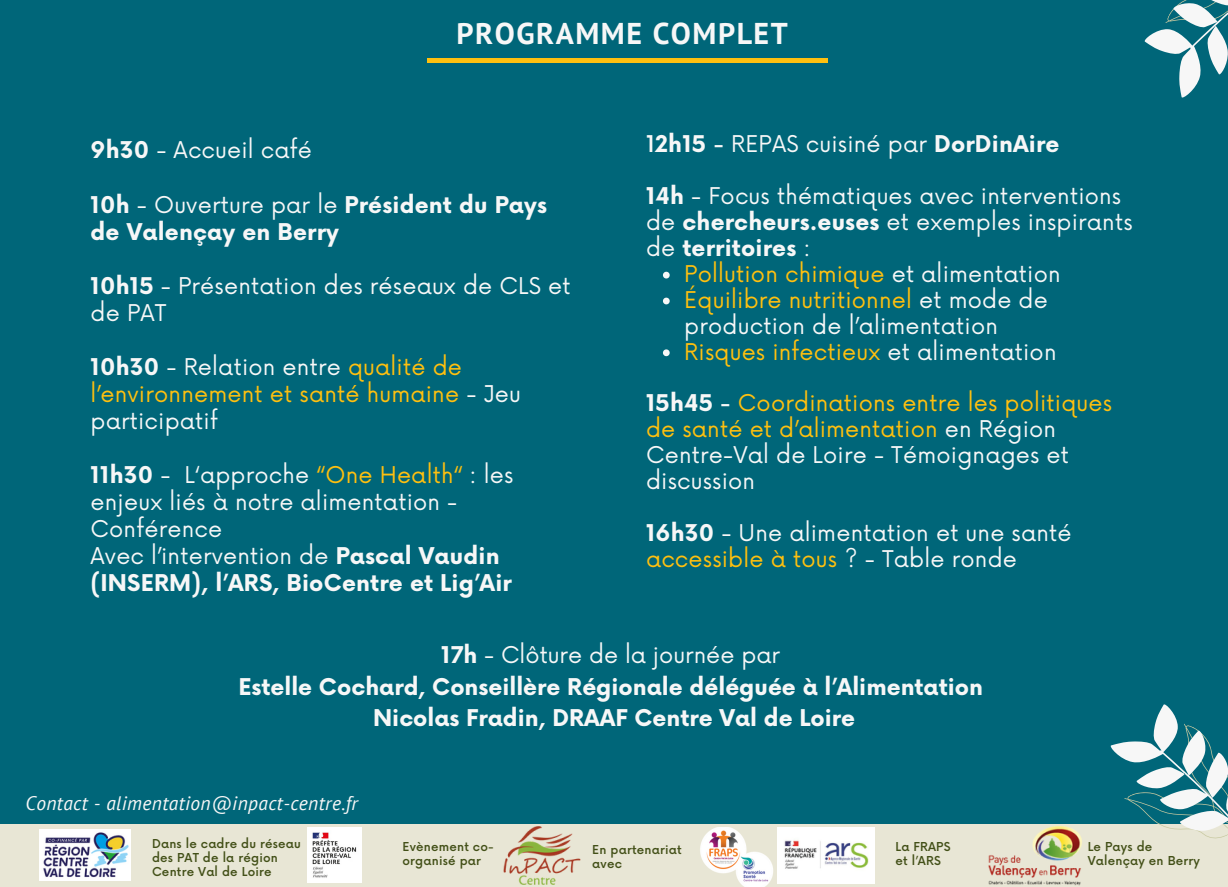
<style>
.page{position:relative;width:1228px;height:887px;background:#fff}
.page>*{position:absolute;margin:0;border:0;box-sizing:border-box;transform-origin:0 0}
.t1{font:700 30px "PT Sans";letter-spacing:.05em;color:#f7f7f7}
.t2{font:22.5px/27px "Now";letter-spacing:.01em;color:#f7f7f7}
.t3{font:22.5px/25.8px "Now";letter-spacing:.01em;color:#ffc00f}
.t4{font:700 22.5px/31.5px "Now";color:#f7f7f7}
.t5{font:italic 19.5px "PT Sans";letter-spacing:.02em;color:#f7f7f7}
.t6{font:500 12px/14px "Now";letter-spacing:.02em;color:#435018}
.s1{font-weight:700}
.s2{font-weight:400}
.s3{font-weight:700;color:#f7f7f7}
.s4{color:#f7f7f7}
.s5{color:#ffc00f}
.s6{font-weight:500}
.s7{font-weight:500;color:#f7f7f7}
</style>
<div class="page">
<div style="left:0;top:0;width:1227px;height:886px;background:#006679"></div>
<svg style="left:1144px;top:0;width:83px;height:98px"></svg>
<hr style="left:427px;top:58px;width:401px;height:4px;background:#ffc00f">
<svg style="left:663px;top:272px;width:6px;height:6px"></svg>
<svg style="left:663px;top:297px;width:6px;height:7px"></svg>
<svg style="left:663px;top:349px;width:6px;height:7px"></svg>
<div style="left:0;top:824px;width:1227px;height:62px;background:#e8e6d5"></div>
<img style="left:503px;top:826px;width:78px;height:59px">
<img style="left:308px;top:827px;width:54px;height:55px">
<img style="left:40px;top:829px;width:91px;height:51px">
<svg style="left:1110px;top:704px;width:117px;height:135px"></svg>
<img style="left:700px;top:827px;width:73px;height:59px">
<img style="left:988px;top:826px;width:94px;height:60px">
<img style="left:777px;top:827px;width:97px;height:56px">
<h1 class="t1" style="left:456px;top:13px;width:333px">PROGRAMME COMPLET</h1>
<p class="t2" style="left:91px;top:138px;width:223px"><span class="s1">9h30</span> - Accueil café</p>
<p class="t4" style="left:91px;top:192px;width:458px;line-height:27px">10h <span class="s2">- Ouverture par le</span> Président du Pays de Valençay en Berry</p>
<p class="t2" style="left:91px;top:273px;width:481px"><span class="s1">10h15</span> - Présentation des réseaux de CLS et de PAT</p>
<p class="t3" style="left:91px;top:354px;width:432px;line-height:27px"><span class="s3">10h30</span> <span class="s4">- Relation entre</span> qualité de l’environnement et santé humaine <span class="s4">- Jeu participatif</span></p>
<h2 class="t2" style="left:91px;top:462px;width:424px"><span class="s1">11h30</span> - L‘approche <span class="s5">“One Health“</span> : les enjeux liés à notre alimentation -<br>Conférence<br>Avec l’intervention de <span class="s1">Pascal Vaudin (INSERM), l’ARS, BioCentre et Lig’Air</span></h2>
<h2 class="t2" style="left:646px;top:132px;width:415px"><span class="s6">1</span><span class="s1">2h15</span> <span class="s6">-</span> REPAS cuisiné par <span class="s1">DorDinAire</span></h2>
<h2 class="t2" style="left:646px;top:184px;width:488px;line-height:25.8px"><span class="s1">14h</span> - Focus thématiques avec interventions de <span class="s1">chercheurs.euses</span> et exemples inspirants de <span class="s1">territoires</span> :</h2>
<h2 class="t3" style="left:684px;top:262px;width:378px">Pollution chimique <span class="s4">et alimentation</span></h2>
<h2 class="t2" style="left:684px;top:288px;width:365px;line-height:25.8px"><span class="s5">Équilibre nutritionnel</span> et mode de production de l’alimentation</h2>
<h2 class="t3" style="left:684px;top:339px;width:374px">Risques infectieux <span class="s4">et alimentation</span></h2>
<h2 class="t3" style="left:646px;top:391px;width:467px"><span class="s3">15h45</span> <span class="s7">-</span> Coordinations entre les politiques de santé et d’alimentation <span class="s4">en Région<br>Centre-Val de Loire - Témoignages et discussion</span></h2>
<p class="t2" style="left:646px;top:521px;width:427px;line-height:25.8px"><span class="s1">16h30</span> - Une alimentation et une santé <span class="s5">accessible à tous</span> ? - Table ronde</p>
<p class="t4" style="left:238px;top:640px;width:746px;text-align:center">17h <span class="s2">- Clôture de la journée par<br></span>Estelle Cochard, Conseillère Régionale déléguée à l’Alimentation<br>Nicolas Fradin, DRAAF Centre Val de Loire</p>
<p class="t5" style="left:25px;top:790px;width:334px">Contact - alimentation@inpact-centre.fr</p>
<p class="t6" style="left:152px;top:837px;width:150px">Dans le cadre du réseau des PAT de la région<br>Centre Val de Loire</p>
<h2 class="t6" style="left:402px;top:840px;width:93px">Evènement co&shy;organisé par</h2>
<p class="t6" style="left:592px;top:843px;width:91px">En partenariat avec</p>
<p class="t6" style="left:895px;top:840px;width:57px">La FRAPS et l’ARS</p>
<p class="t6" style="left:1087px;top:840px;width:114px">Le Pays de<br>Valençay en Berry</p>
</div>
